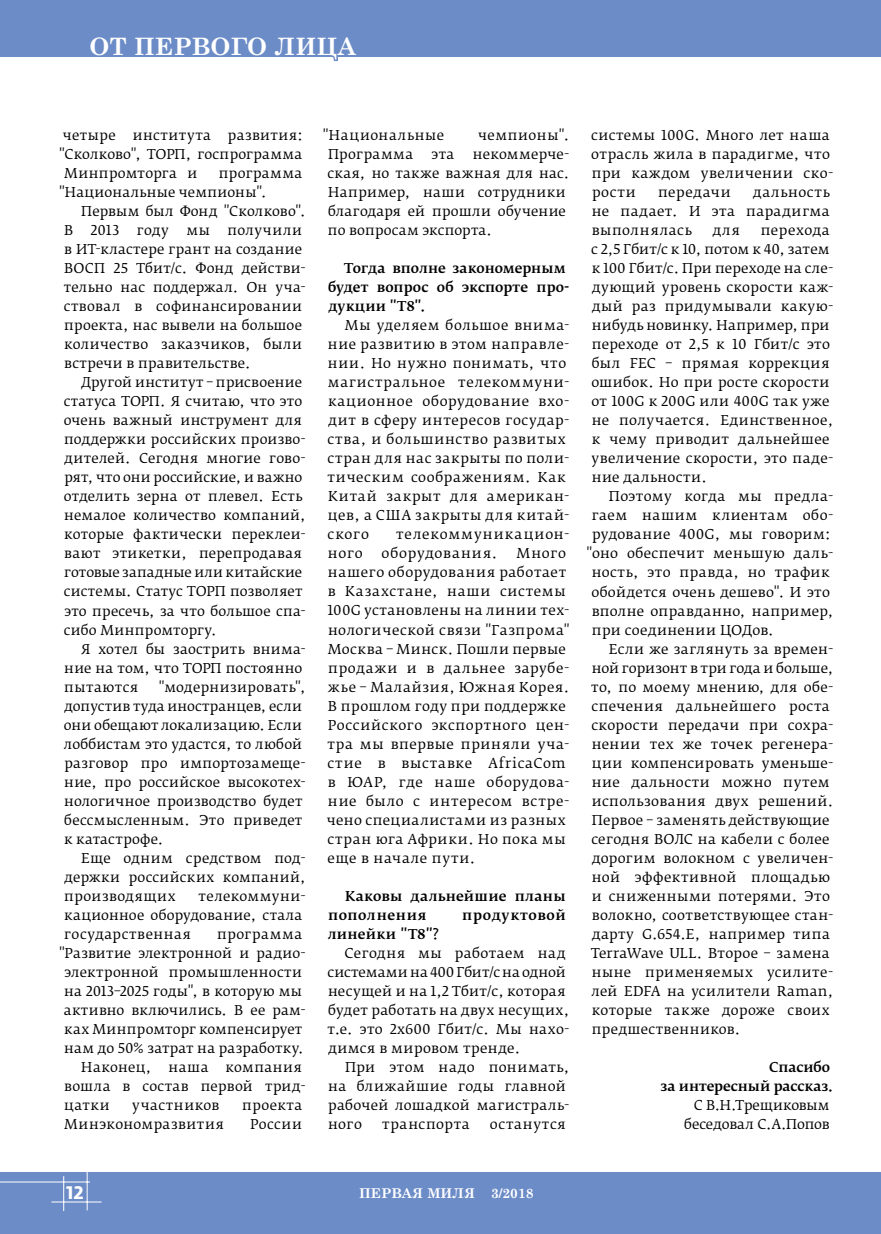
<style>
.page{position:relative;width:881px;height:1234px;background:#fff}
.page>*{position:absolute;margin:0;border:0;box-sizing:border-box;transform-origin:0 0}
.t1{font:700 24px "Century Schoolbook";color:#fff}
.t2{font:700 18px "Fedra Sans Pro";color:#fff}
.t3{font:13.5px/19px "Fedra Serif B Pro";letter-spacing:.025em;color:#000}
.t4{font:13.5px/19px "Fedra Serif B Pro";letter-spacing:.045em;color:#000}
.t5{font:500 13.5px/19px "Fedra Serif B Pro";letter-spacing:.005em;color:#000}
.t6{font:13.5px/19px "Fedra Serif B Pro";letter-spacing:-.01em;color:#000;text-align:right}
.t7{font:13.5px "Fedra Serif B Pro";letter-spacing:.005em;color:#000}
.t8{font:13.5px "Fedra Serif B Pro";letter-spacing:.07em;color:#000}
.t9{font:700 13.5px "Century Schoolbook";color:#fff}
.t10{font:13.5px "Fedra Serif B Pro";letter-spacing:.06em;color:#000}
.t11{font:500 13.5px "Fedra Serif B Pro";letter-spacing:.05em;color:#000}
.t12{font:13.5px "Fedra Serif B Pro";letter-spacing:.05em;color:#000}
</style>
<div class="page">
<div style="left:0;top:0;width:880px;height:57px;background:#6c8cc7"></div>
<div style="left:0;top:1172px;width:880px;height:61px;background:#6c8cc7"></div>
<hr style="left:51px;top:1201px;width:50px;height:1px;background:#fff">
<hr style="left:87px;top:1171px;width:1px;height:39px;background:#fff">
<hr style="left:63px;top:1175px;width:1px;height:35px;background:#fff">
<hr style="left:0;top:1181px;width:90px;height:1px;background:#fff">
<h1 class="t1" style="left:89px;top:28px;width:268px">От Первого ЛИЦА</h1>
<p class="t3" style="left:63px;top:125px;width:54px">четыре</p>
<p class="t3" style="left:133px;top:125px;width:80px">института</p>
<p class="t3" style="left:228px;top:125px;width:77px">развития:</p>
<p class="t3" style="left:59px;top:144px;width:245px">"Сколково", ТОРП, госпрограмма</p>
<p class="t3" style="left:64px;top:163px;width:135px">Минпромторга и</p>
<p class="t3" style="left:59px;top:163px;width:245px;text-indent:160px">программа "Национальные чемпионы".</p>
<p class="t7" style="left:81px;top:202px;width:226px">Первым был Фонд "Сколково".</p>
<p class="t3" style="left:64px;top:220px;width:11px">В</p>
<p class="t3" style="left:91px;top:220px;width:30px">2013</p>
<p class="t3" style="left:137px;top:220px;width:33px">году</p>
<p class="t3" style="left:186px;top:220px;width:25px">мы</p>
<p class="t3" style="left:64px;top:220px;width:243px;text-indent:164px">получили в ИТ-кластере грант на создание<br>ВОСП 25 Тбит/с. Фонд действи&shy;тельно нас поддержал. Он уча&shy;ствовал в софинансировании проекта, нас вывели на большое количество заказчиков, были встречи в правительстве.</p>
<p class="t3" style="left:64px;top:373px;width:243px;text-indent:17px">Другой институт – присвоение статуса ТОРП. Я считаю, что это очень важный инструмент для поддержки российских произво&shy;дителей. Сегодня многие гово&shy;рят, что они российские, и важно отделить зерна от плевел. Есть немалое количество компаний, которые фактически переклеи&shy;вают этикетки, перепродавая готовые западные или китайские системы. Статус ТОРП позволяет это пресечь, за что большое спа&shy;сибо Минпромторгу.</p>
<p class="t3" style="left:64px;top:639px;width:243px;text-indent:17px">Я хотел бы заострить внима&shy;ние на том, что ТОРП постоянно пытаются</p>
<p class="t3" style="left:64px;top:677px;width:243px;text-indent:95px">"модернизировать", допустив туда иностранцев, если они обещают локализацию. Если лоббистам это удастся, то любой разговор про импортозамеще&shy;ние, про российское высокотех&shy;нологичное производство будет бессмысленным. Это приведет к катастрофе.</p>
<p class="t3" style="left:64px;top:848px;width:243px;text-align:justify;text-indent:17px">Еще одним средством под&shy;держки российских компаний, производящих</p>
<p class="t3" style="left:64px;top:886px;width:243px;text-indent:134px">телекоммуни&shy;кационное оборудование, стала государственная</p>
<p class="t3" style="left:217px;top:924px;width:87px">программа</p>
<p class="t3" style="left:59px;top:943px;width:248px">"Развитие электронной и радио-</p>
<p class="t3" style="left:64px;top:962px;width:239px">электронной промышленности</p>
<p class="t7" style="left:64px;top:982px;width:239px">на 2013–2025 годы", в которую мы</p>
<p class="t3" style="left:64px;top:1000px;width:243px">активно включились. В ее рам-</p>
<p class="t3" style="left:64px;top:1019px;width:239px">ках Минпромторг компенсирует</p>
<p class="t3" style="left:64px;top:1038px;width:241px">нам до 50% затрат на разработку.</p>
<p class="t3" style="left:81px;top:1057px;width:72px">Наконец,</p>
<p class="t3" style="left:168px;top:1057px;width:41px">наша</p>
<p class="t3" style="left:64px;top:1057px;width:243px;text-indent:161px">компания вошла в состав первой трид&shy;цатки</p>
<p class="t3" style="left:132px;top:1095px;width:89px">участников</p>
<p class="t3" style="left:242px;top:1095px;width:62px">проекта</p>
<p class="t3" style="left:64px;top:1114px;width:161px">Минэкономразвития</p>
<p class="t3" style="left:250px;top:1114px;width:54px">России</p>
<p class="t4" style="left:323px;top:125px;width:123px">"Национальные</p>
<p class="t4" style="left:478px;top:125px;width:93px">чемпионы".</p>
<p class="t3" style="left:328px;top:144px;width:87px">Программа</p>
<p class="t3" style="left:431px;top:144px;width:24px">эта</p>
<p class="t3" style="left:327px;top:144px;width:243px;text-indent:145px">некоммерче&shy;ская, но также важная для нас.<br>Например, наши сотрудники благодаря ей прошли обучение по вопросам экспорта.</p>
<p class="t5" style="left:328px;top:258px;width:243px;text-indent:16px">Тогда вполне закономерным будет вопрос об экспорте про&shy;дукции "Т8".</p>
<p class="t4" style="left:327px;top:316px;width:243px;text-indent:17px">Мы уделяем большое внима&shy;ние развитию в этом направле&shy;нии. Но нужно понимать, что магистральное телекоммуни&shy;кационное оборудование вхо&shy;дит в сферу интересов государ&shy;ства, и большинство развитых стран для нас закрыты по поли&shy;тическим соображениям. Как<br>Китай закрыт для американ&shy;цев, а США закрыты для китай&shy;ского</p>
<p class="t8" style="left:396px;top:526px;width:175px">телекоммуникацион-</p>
<p class="t3" style="left:328px;top:544px;width:36px">ного</p>
<p class="t10" style="left:381px;top:545px;width:117px">оборудования.</p>
<p class="t3" style="left:326px;top:544px;width:244px;text-indent:190px">Много нашего оборудования работает в Казахстане, наши системы<br>100G установлены на линии тех&shy;нологической связи "Газпрома"<br>Москва – Минск. Пошли первые продажи и в дальнее зарубе&shy;жье – Малайзия, Южная Корея.<br>В прошлом году при поддержке<br>Российского экспортного цен&shy;тра мы впервые приняли уча&shy;стие в выставке AfricaCom в ЮАР, где наше оборудова&shy;ние было с интересом встре&shy;чено специалистами из разных стран юга Африки. Но пока мы еще в начале пути.</p>
<p class="t5" style="left:328px;top:886px;width:239px;text-indent:17px">Каковы дальнейшие планы пополнения</p>
<p class="t11" style="left:462px;top:906px;width:105px">продуктовой</p>
<p class="t5" style="left:327px;top:924px;width:112px">линейки "Т8"?</p>
<p class="t3" style="left:327px;top:943px;width:243px;text-indent:17px">Сегодня мы работаем над системами на 400 Гбит/с на одной несущей и на 1,2 Тбит/с, которая будет работать на двух несущих, т.е. это 2х600 Гбит/с. Мы нахо&shy;димся в мировом тренде.</p>
<p class="t3" style="left:328px;top:1057px;width:243px;text-indent:17px">При этом надо понимать, на ближайшие годы главной рабочей лошадкой магистраль&shy;ного</p>
<p class="t3" style="left:382px;top:1114px;width:89px">транспорта</p>
<p class="t12" style="left:489px;top:1115px;width:77px">останутся</p>
<p class="t3" style="left:591px;top:125px;width:243px">системы 100G. Много лет наша отрасль жила в парадигме, что при каждом увеличении ско&shy;рости</p>
<p class="t3" style="left:591px;top:182px;width:240px;text-align:justify;text-indent:161px">дальность не падает. И эта парадигма выполнялась</p>
<p class="t3" style="left:657px;top:182px;width:74px">передачи</p>
<p class="t3" style="left:591px;top:220px;width:243px;text-indent:169px">перехода с 2,5 Гбит/с к 10, потом к 40, затем к 100 Гбит/с. При переходе на сле&shy;дующий уровень скорости каж&shy;дый раз придумывали какую&shy;нибудь новинку. Например, при переходе от 2,5 к 10 Гбит/с это был FEC – прямая коррекция ошибок. Но при росте скорости от 100G к 200G или 400G так уже не получается. Единственное, к чему приводит дальнейшее увеличение скорости, это паде&shy;ние дальности.</p>
<p class="t3" style="left:608px;top:487px;width:226px">Поэтому когда мы предла-</p>
<p class="t3" style="left:591px;top:506px;width:243px">гаем нашим клиентам обо-</p>
<p class="t3" style="left:591px;top:525px;width:240px">рудование 400G, мы говорим:</p>
<p class="t3" style="left:586px;top:544px;width:248px">"оно обеспечит меньшую даль-</p>
<p class="t3" style="left:591px;top:563px;width:239px">ность, это правда, но трафик</p>
<p class="t3" style="left:591px;top:582px;width:240px">обойдется очень дешево". И это</p>
<p class="t3" style="left:591px;top:601px;width:243px">вполне оправданно, например,</p>
<p class="t3" style="left:591px;top:620px;width:184px">при соединении ЦОДов.</p>
<p class="t3" style="left:608px;top:639px;width:226px">Если же заглянуть за времен-</p>
<p class="t6" style="left:591px;top:658px;width:243px">ной горизонт в три года и больше,</p>
<p class="t3" style="left:591px;top:677px;width:243px">то, по моему мнению, для обе-</p>
<p class="t3" style="left:591px;top:696px;width:240px">спечения дальнейшего роста</p>
<p class="t3" style="left:591px;top:715px;width:243px">скорости передачи при сохра-</p>
<p class="t3" style="left:591px;top:734px;width:243px">нении тех же точек регенера-</p>
<p class="t3" style="left:591px;top:753px;width:243px">ции компенсировать уменьше-</p>
<p class="t3" style="left:591px;top:772px;width:239px">ние дальности можно путем</p>
<p class="t3" style="left:591px;top:791px;width:243px">использования двух решений.</p>
<p class="t3" style="left:591px;top:810px;width:239px">Первое – заменять действующие</p>
<p class="t3" style="left:591px;top:829px;width:240px">сегодня ВОЛС на кабели с более</p>
<p class="t3" style="left:592px;top:848px;width:242px">дорогим волокном с увеличен-</p>
<p class="t3" style="left:591px;top:867px;width:239px">ной эффективной площадью</p>
<p class="t3" style="left:591px;top:886px;width:239px">и сниженными потерями. Это</p>
<p class="t3" style="left:591px;top:905px;width:243px">волокно, соответствующее стан-</p>
<p class="t3" style="left:592px;top:924px;width:239px">дарту G.654.E, например типа</p>
<p class="t3" style="left:591px;top:943px;width:240px">TerraWave ULL. Второе – замена</p>
<p class="t3" style="left:591px;top:962px;width:243px">ныне применяемых усилите-</p>
<p class="t3" style="left:591px;top:981px;width:243px">лей EDFA на усилители Raman,</p>
<p class="t3" style="left:591px;top:1000px;width:239px">которые также дороже своих</p>
<p class="t3" style="left:591px;top:1019px;width:150px">предшественников.</p>
<p class="t5" style="left:660px;top:1057px;width:174px;text-align:right">Спасибо<br>за интересный рассказ.</p>
<p class="t6" style="left:684px;top:1095px;width:147px">С В.Н.Трещиковым беседовал С.А.Попов</p>
<p class="t3" style="left:712px;top:220px;width:29px">для</p>
<h2 class="t2" style="left:66px;top:1180px;width:19px">12</h2>
<p class="t9" style="left:359px;top:1181px;width:176px">ПЕРВАЯ МИЛЯ 3/2018</p>
</div>
